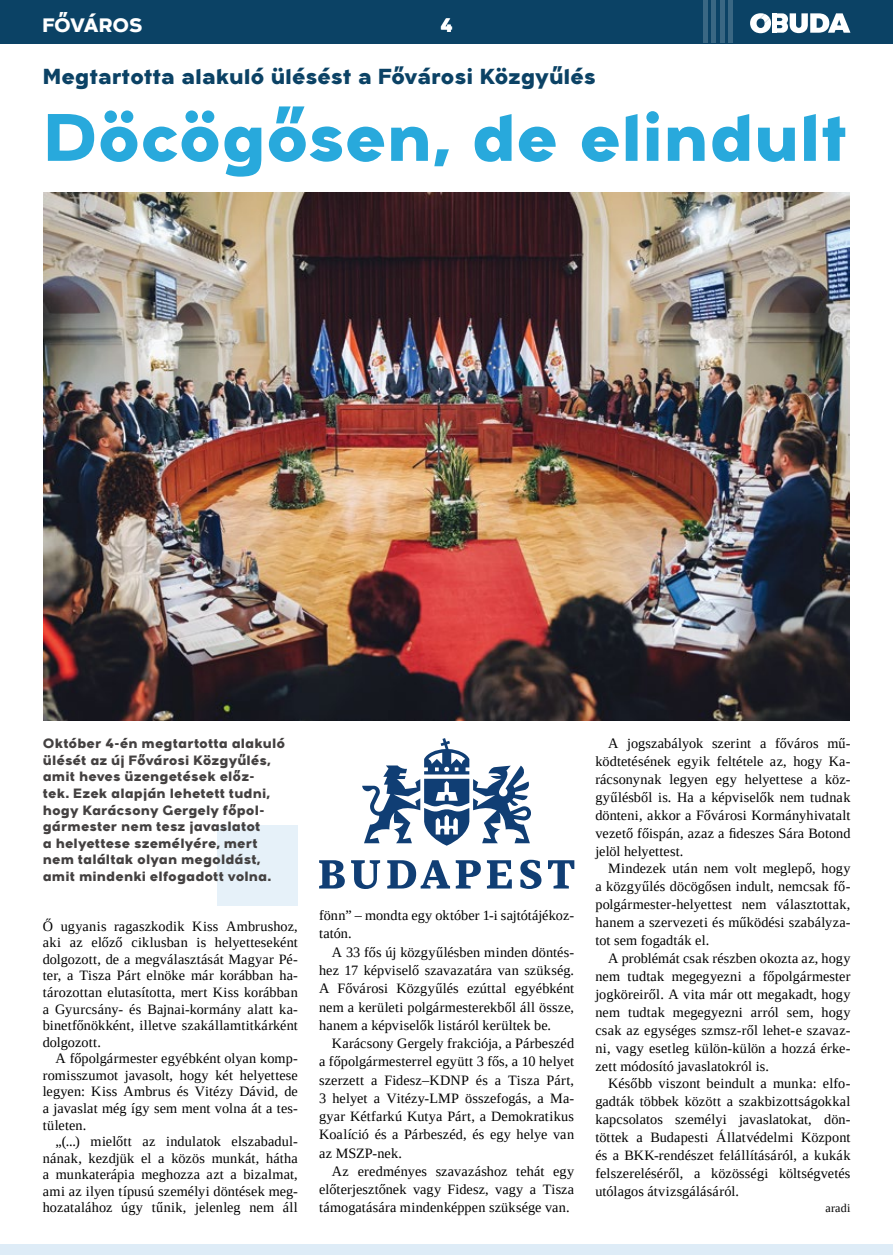
<style>
.page{position:relative;width:893px;height:1255px;background:#fff}
.page>*{position:absolute;margin:0;border:0;box-sizing:border-box;transform-origin:0 0}
.t1{font:800 66.9px "Arkibal Display";letter-spacing:-.005em;color:#28a9dc}
.t2{font:800 21.75px "Arkibal Display";letter-spacing:-.01em;color:#0b4265}
.t3{font:800 19.5px "Arkibal Display";letter-spacing:-.03em;color:#fff}
.t4{font:14.25px/17.9px "Liberation Serif";letter-spacing:.01em;color:#000;text-align:justify}
.t5{font:800 13.5px/16.5px "Arkibal";letter-spacing:.005em;color:#444141}
.t6{font:12px "Liberation Serif";letter-spacing:.02em;color:#000}
</style>
<div class="page">
<div style="left:217px;top:825px;width:81px;height:81px;background:#e6f1f9"></div>
<div style="left:0;top:0;width:893px;height:43px;background:#0b4265"></div>
<div style="left:0;top:1244px;width:893px;height:10px;background:#deecf7"></div>
<svg style="left:750px;top:13px;width:100px;height:20px"></svg>
<div style="left:772px;top:13px;width:5px;height:20px;background:#fff"></div>
<hr style="left:704px;top:0;width:4px;height:43px;background:#3a6783">
<hr style="left:712px;top:0;width:4px;height:43px;background:#3a6783">
<hr style="left:720px;top:0;width:4px;height:43px;background:#3a6783">
<hr style="left:728px;top:0;width:4px;height:43px;background:#3a6783">
<svg style="left:362px;top:738px;width:169px;height:107px"></svg>
<svg style="left:319px;top:860px;width:26px;height:28px"></svg>
<svg style="left:351px;top:860px;width:29px;height:29px"></svg>
<svg style="left:387px;top:860px;width:63px;height:28px"></svg>
<svg style="left:456px;top:860px;width:25px;height:28px"></svg>
<svg style="left:487px;top:860px;width:25px;height:28px"></svg>
<svg style="left:520px;top:859px;width:21px;height:30px"></svg>
<svg style="left:548px;top:860px;width:26px;height:28px"></svg>
<img style="left:43px;top:192px;width:807px;height:528px">
<h3 class="t3" style="left:43px;top:10px;width:102px">FŐVÁROS</h3>
<h3 class="t3" style="left:440px;top:10px;width:14px">4</h3>
<h2 class="t2" style="left:43px;top:61px;width:555px">Megtartotta alakuló ülésést a Fővárosi Közgyűlés</h2>
<h1 class="t1" style="left:43px;top:88px;width:806px">Döcögősen, de elindult</h1>
<p class="t5" style="left:43px;top:734px;width:244px">Október 4-én megtartotta alakuló ülését az új Fővárosi Közgyűlés, amit heves üzengetések előz-<br>tek. Ezek alapján lehetett tudni, hogy Karácsony Gergely főpol&shy;gármester nem tesz javaslatot<br>a helyettese személyére, mert nem találtak olyan megoldást, amit mindenki elfogadott volna.</p>
<p class="t4" style="left:43px;top:917px;width:257px;line-height:16.5px">Ő ugyanis ragaszkodik Kiss Ambrushoz, aki az előző ciklusban is helyetteseként dolgozott, de a megválasztását Magyar Pé&shy;ter, a Tisza Párt elnöke már korábban ha&shy;tározottan elutasította, mert Kiss korábban a Gyurcsány- és Bajnai-kormány alatt ka&shy;binetfőnökként, illetve szakállamtitkárként dolgozott.</p>
<p class="t4" style="left:43px;top:1050px;width:257px;line-height:16.5px;text-indent:13px">A főpolgármester egyébként olyan komp&shy;romisszumot javasolt, hogy két helyettese legyen: Kiss Ambrus és Vitézy Dávid, de a javaslat még így sem ment volna át a tes&shy;tületen.</p>
<p class="t4" style="left:43px;top:1132px;width:257px;line-height:16.5px;text-indent:13px">„(...) mielőtt az indulatok elszabadul&shy;nának, kezdjük el a közös munkát, hátha a munkaterápia meghozza azt a bizalmat, ami az ilyen típusú személyi döntések meg&shy;hozatalához úgy tűnik, jelenleg nem áll</p>
<p class="t4" style="left:319px;top:906px;width:257px;line-height:18.3px">fönn” – mondta egy október 1-i sajtótájékoz&shy;tatón.</p>
<p class="t4" style="left:319px;top:942px;width:257px;line-height:18.3px;text-indent:13px">A 33 fős új közgyűlésben minden döntés&shy;hez 17 képviselő szavazatára van szükség.<br>A Fővárosi Közgyűlés ezúttal egyébként nem a kerületi polgármesterekből áll össze, hanem a képviselők listáról kerültek be.</p>
<p class="t4" style="left:319px;top:1034px;width:257px;line-height:18.3px;text-indent:13px">Karácsony Gergely frakciója, a Párbeszéd a főpolgármesterrel együtt 3 fős, a 10 helyet szerzett a Fidesz–KDNP és a Tisza Párt, 3 helyet a Vitézy-LMP összefogás, a Ma&shy;gyar Kétfarkú Kutya Párt, a Demokratikus Koalíció és a Párbeszéd, és egy helye van az MSZP-nek.</p>
<p class="t4" style="left:319px;top:1161px;width:257px;line-height:18.3px;text-indent:13px">Az eredményes szavazáshoz tehát egy előterjesztőnek vagy Fidesz, vagy a Tisza támogatására mindenképpen szüksége van.</p>
<p class="t4" style="left:595px;top:734px;width:257px;text-indent:13px">A jogszabályok szerint a főváros mű&shy;ködtetésének egyik feltétele az, hogy Ka&shy;rácsonynak legyen egy helyettese a köz&shy;gyűlésből is. Ha a képviselők nem tudnak dönteni, akkor a Fővárosi Kormányhivatalt vezető főispán, azaz a fideszes Sára Botond jelöl helyettest.</p>
<p class="t4" style="left:595px;top:859px;width:257px;text-indent:13px">Mindezek után nem volt meglepő, hogy a közgyűlés döcögősen indult, nemcsak fő&shy;polgármester-helyettest nem választottak, hanem a szervezeti és működési szabályza&shy;tot sem fogadták el.</p>
<p class="t4" style="left:595px;top:949px;width:257px;text-indent:13px">A problémát csak részben okozta az, hogy nem tudtak megegyezni a főpolgármester jogköreiről. A vita már ott megakadt, hogy nem tudtak megegyezni arról sem, hogy csak az egységes szmsz-ről lehet-e szavaz&shy;ni, vagy esetleg külön-külön a hozzá érke&shy;zett módosító javaslatokról is.</p>
<p class="t4" style="left:595px;top:1074px;width:257px;text-indent:13px">Később viszont beindult a munka: elfo&shy;gadták többek között a szakbizottságokkal kapcsolatos személyi javaslatokat, dön&shy;töttek a Budapesti Állatvédelmi Központ és a BKK-rendészet felállításáról, a kukák felszereléséről, a közösségi költségvetés utólagos átvizsgálásáról.</p>
<p class="t6" style="left:825px;top:1200px;width:27px">aradi</p>
</div>
